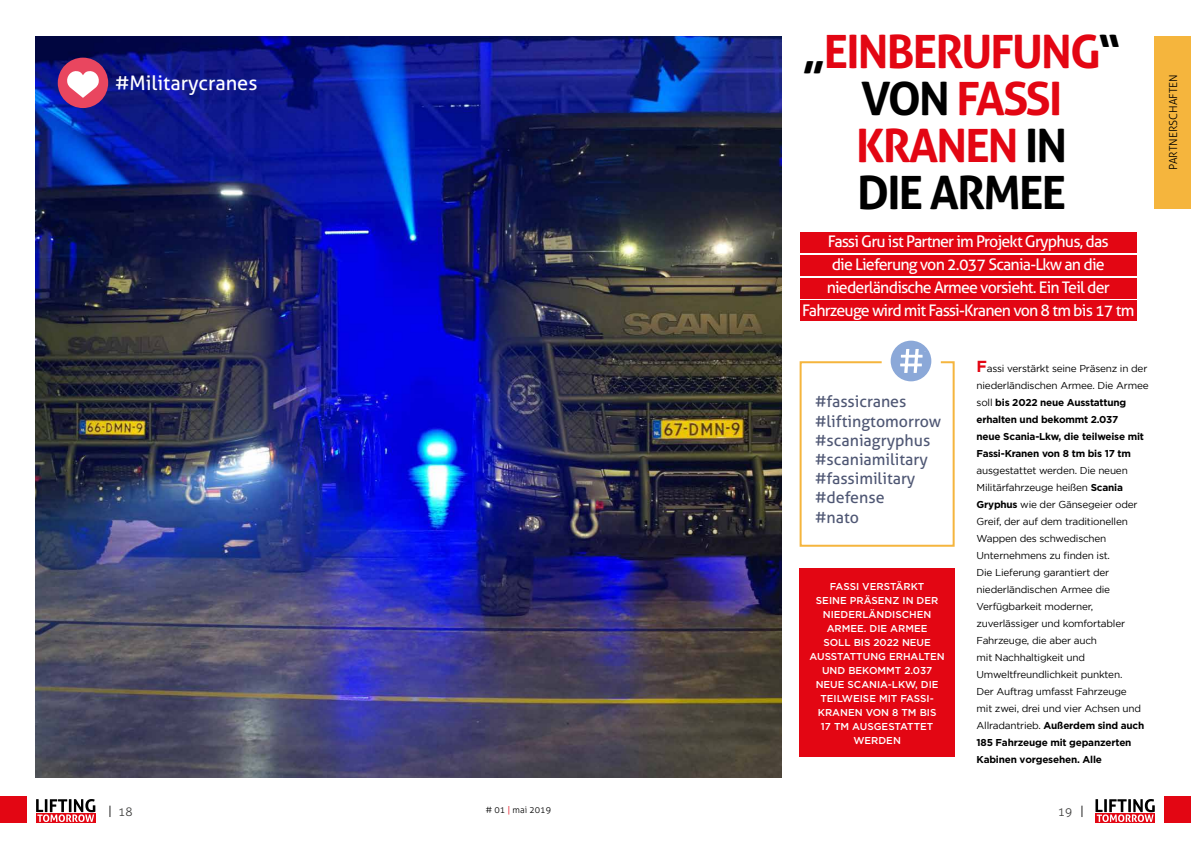
<style>
.page{position:relative;width:1191px;height:842px;background:#fff}
.page>*{position:absolute;margin:0;border:0;box-sizing:border-box;transform-origin:0 0}
.t1{font:700 46px/47px "Aller";letter-spacing:-.04em;color:#e30613;text-align:center}
.t2{font:20px "Aller";color:#fff}
.t3{font:16px/23px "Aller";letter-spacing:-.05em;color:#fff;text-align:center}
.t4{font:16px/19.2px "Aller";color:#4f5774}
.t5{font:300 12px "Aller";color:#3c3c3b}
.t6{font:300 11px "Aller";color:#000}
.t7{font:10px/17px "Gotham";letter-spacing:-.02em;color:#000}
.t8{font:500 10px/14px "Gotham";color:#fff;text-align:center}
.t9{font:700 10px/17px "Gotham";letter-spacing:-.02em;color:#000}
.t10{font:300 9px "Aller";color:#000}
.s1{color:#000}
.s2{font-size:16px;color:#e30613}
.s3{font-weight:400}
.s4{font-weight:700}
.s5{color:#e30613}
</style>
<div class="page">
<div style="left:36px;top:813px;width:60px;height:10px;background:#e30613"></div>
<svg style="left:36px;top:799px;width:59px;height:23px"></svg>
<div style="left:1095px;top:813px;width:60px;height:10px;background:#e30613"></div>
<svg style="left:1095px;top:799px;width:59px;height:23px"></svg>
<div style="left:1155px;top:36px;width:36px;height:172px;background:#f5b53d"></div>
<div style="left:890px;top:341px;width:41px;height:40px;background:#8ba8d8;border-radius:50%"></div>
<svg style="left:799px;top:349px;width:156px;height:198px"></svg>
<div style="left:800px;top:233px;width:336px;height:20px;background:#e30613"></div>
<div style="left:800px;top:256px;width:336px;height:20px;background:#e30613"></div>
<div style="left:800px;top:278px;width:336px;height:20px;background:#e30613"></div>
<div style="left:800px;top:300px;width:336px;height:20px;background:#e30613"></div>
<img style="left:35px;top:36px;width:746px;height:741px">
<div style="left:58px;top:58px;width:50px;height:50px;background:#e9465f;border-radius:50%"></div>
<svg style="left:67px;top:71px;width:32px;height:27px"></svg>
<div style="left:799px;top:569px;width:155px;height:188px;background:#e30613"></div>
<div style="left:1164px;top:797px;width:27px;height:26px;background:#e30613"></div>
<div style="left:0;top:797px;width:26px;height:26px;background:#e30613"></div>
<h2 class="t2" style="left:115px;top:71px;width:144px">#Militarycranes</h2>
<h1 class="t1" style="left:802px;top:28px;width:321px"><span class="s1">„</span>EINBERUFUNG<span class="s1">“<br>VON</span> FASSI<br>KRANEN <span class="s1">IN<br>DIE ARMEE</span></h1>
<h3 class="t3" style="left:802px;top:230px;width:334px">Fassi Gru ist Partner im Projekt Gryphus, das<br>die Lieferung von 2.037 Scania-Lkw an die niederländische Armee vorsieht. Ein Teil der Fahrzeuge wird mit Fassi-Kranen von 8 tm bis 17 tm</h3>
<h3 class="t4" style="left:814px;top:392px;width:128px">#fassicranes #liftingtomorrow #scaniagryphus #scaniamilitary #fassimilitary #defense<br>#nato</h3>
<p class="t8" style="left:809px;top:579px;width:137px">FASSI VERSTÄRKT<br>SEINE PRÄSENZ IN DER<br>NIEDERLÄNDISCHEN<br>ARMEE. DIE ARMEE<br>SOLL BIS 2022 NEUE<br>AUSSTATTUNG ERHALTEN<br>UND BEKOMMT 2.037<br>NEUE SCANIA-LKW, DIE<br>TEILWEISE MIT FASSI-<br>KRANEN VON 8 TM BIS<br>17 TM AUSGESTATTET<br>WERDEN</p>
<p class="t9" style="left:976px;top:360px;width:174px"><span class="s2">F</span><span class="s3">assi verstärkt seine Präsenz in der niederländischen Armee. Die Armee soll</span> bis 2022 neue Ausstattung erhalten und bekommt 2.037<br>neue Scania-Lkw, die teilweise mit<br>Fassi-Kranen von 8 tm bis 17 tm</p>
<p class="t7" style="left:976px;top:462px;width:169px">ausgestattet werden. Die neuen<br>Militärfahrzeuge heißen <span class="s4">Scania<br>Gryphus</span> wie der Gänsegeier oder<br>Greif, der auf dem traditionellen<br>Wappen des schwedischen<br>Unternehmens zu finden ist.<br>Die Lieferung garantiert der niederländischen Armee die<br>Verfügbarkeit moderner, zuverlässiger und komfortabler<br>Fahrzeuge, die aber auch<br>mit Nachhaltigkeit und<br>Umweltfreundlichkeit punkten.<br>Der Auftrag umfasst Fahrzeuge mit zwei, drei und vier Achsen und<br>Allradantrieb. <span class="s4">Außerdem sind auch<br>185 Fahrzeuge mit gepanzerten<br>Kabinen vorgesehen. Alle</span></p>
<p class="t5" style="left:108px;top:804px;width:26px"><span class="s1">|</span> 18</p>
<p class="t5" style="left:1057px;top:804px;width:28px">19 <span class="s1">|</span></p>
<p class="t10" style="left:485px;top:804px;width:67px"># 01 <span class="s5">|</span> mai 2019</p>
<p class="t6" style="left:1166px;top:170px;width:97px;rotate:-90deg">PARTNERSCHAFTEN</p>
</div>
